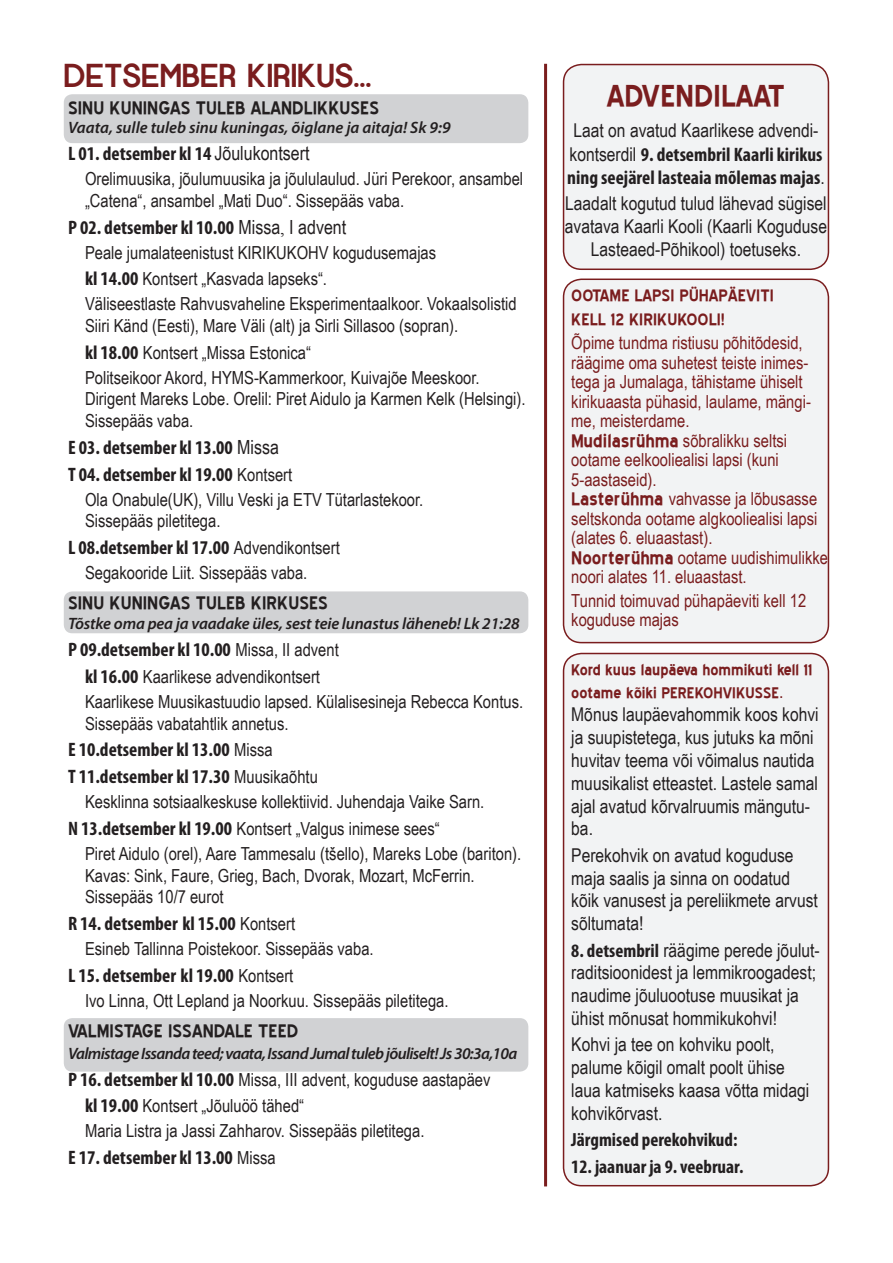
<style>
.page{position:relative;width:893px;height:1263px;background:#fff}
.page>*{position:absolute;margin:0;border:0;box-sizing:border-box;transform-origin:0 0}
.t1{font:700 37.5px "Blue Highway";color:#7a1d1e}
.t2{font:700 33px "Opificio";color:#7a1d1e}
.t3{font:700 22.5px "Blue Highway";color:#231f20}
.t4{font:700 20.55px/24.6px "Blue Highway";color:#7a1d1e}
.t5{font:700 condensed 19.5px/26.8px "Myriad Pro";color:#231f20}
.t6{font:19.05px/22.8px "Arial Narrow";color:#231f20}
.t7{font:700 19.05px/22.8px "Blue Highway";color:#7a1d1e}
.t8{font:700 condensed 19.05px "Myriad Pro";color:#231f20}
.t9{font:18px/21.6px "Arial Narrow";color:#231f20}
.t10{font:18px/19.5px "Arial Narrow";color:#7a1d1e}
.t11{font:italic 600 16.5px "Myriad Pro";letter-spacing:-.01em;color:#231f20}
.t12{font:italic 600 16.5px "Myriad Pro";letter-spacing:-.04em;color:#231f20}
.s1{font-family:"Arial Narrow";font-weight:400;font-stretch:normal}
.s2{font-family:"Times New Roman";font-weight:400;font-stretch:normal;font-size:18px}
.s3{font-family:"Myriad Pro";font-weight:700;font-stretch:condensed;font-size:19.5px}
.s4{font-family:"Arial Narrow";font-weight:400;font-stretch:normal;font-size:18px}
.s5{font-family:"Arial Narrow";font-weight:400;font-stretch:normal;font-size:19.05px}
.s6{font-family:"Blue Highway";font-weight:700;font-size:22.5px}
.s7{font-family:"Arial Narrow";font-weight:400}
.s8{font-family:"Myriad Pro";font-weight:700;font-stretch:condensed}
</style>
<div class="page">
<div style="left:564px;top:653px;width:264px;height:533px;background:#f2f3f4;border-radius:18px"></div>
<div style="left:563px;top:653px;width:266px;height:533px;border:2px solid #7a1d1e;border-radius:18px"></div>
<div style="left:64px;top:1018px;width:464px;height:53px;background:#d1d2d4;border-radius:9px"></div>
<div style="left:64px;top:591px;width:464px;height:42px;background:#d1d2d4;border-radius:9px"></div>
<hr style="left:544px;top:64px;width:3px;height:1122px;background:#7a1d1e">
<div style="left:64px;top:94px;width:464px;height:49px;background:#d1d2d4;border-radius:9px"></div>
<div style="left:564px;top:279px;width:264px;height:364px;background:#f2f3f4;border-radius:18px"></div>
<div style="left:563px;top:279px;width:266px;height:364px;border:2px solid #7a1d1e;border-radius:18px"></div>
<div style="left:564px;top:65px;width:264px;height:204px;background:#f2f3f4;border-radius:18px"></div>
<div style="left:563px;top:64px;width:266px;height:206px;border:2px solid #7a1d1e;border-radius:18px"></div>
<h2 class="t2" style="left:64px;top:56px;width:309px">DETSEMBER KIRIKUS...</h2>
<p class="t3" style="left:68px;top:97px;width:313px">SINU KUNINGAS TULEB ALANDLIKKUSES</p>
<p class="t11" style="left:68px;top:117px;width:384px">Vaata, sulle tuleb sinu kuningas, õiglane ja aitaja! Sk 9:9</p>
<p class="t5" style="left:68px;top:140px;width:243px">L 01. detsember kl 14 <span class="s1">Jõulukontsert</span></p>
<p class="t9" style="left:85px;top:167px;width:440px">Orelimuusika, jõulumuusika ja jõululaulud. Jüri Perekoor, ansambel „Catena“, ansambel „Mati Duo“. Sissepääs vaba.</p>
<p class="t5" style="left:68px;top:213px;width:280px">P 02. detsember kl 10.00 <span class="s1">Missa</span><span class="s2">,</span> <span class="s1">I advent</span></p>
<p class="t9" style="left:85px;top:238px;width:353px;line-height:26.8px">Peale jumalateenistust KIRIKUKOHV kogudusemajas <span class="s3">kl 14.00</span> Kontsert „Kasvada lapseks“.</p>
<p class="t9" style="left:85px;top:293px;width:433px">Väliseestlaste Rahvusvaheline Eksperimentaalkoor. Vokaalsolistid<br>Siiri Känd (Eesti), Mare Väli (alt) ja Sirli Sillasoo (sopran).</p>
<p class="t9" style="left:85px;top:339px;width:396px;line-height:25px"><span class="s3">kl 18.00</span> Kontsert „Missa Estonica“<br>Politseikoor Akord, HYMS-Kammerkoor, Kuivajõe Meeskoor.</p>
<p class="t9" style="left:85px;top:388px;width:442px">Dirigent Mareks Lobe. Orelil: Piret Aidulo ja Karmen Kelk (Helsingi).<br>Sissepääs vaba.</p>
<p class="t5" style="left:68px;top:433px;width:226px">E 03. detsember kl 13.00 <span class="s1">Missa<br></span>T 04. detsember kl 19.00 <span class="s4">Kontsert</span></p>
<p class="t9" style="left:85px;top:488px;width:340px">Ola Onabule(UK), Villu Veski ja ETV Tütarlastekoor.<br>Sissepääs piletitega.</p>
<p class="t5" style="left:68px;top:534px;width:273px">L 08.detsember kl 17.00 <span class="s4">Advendikontsert</span></p>
<p class="t9" style="left:85px;top:561px;width:224px">Segakooride Liit. Sissepääs vaba.</p>
<p class="t3" style="left:68px;top:593px;width:262px">SINU KUNINGAS TULEB KIRKUSES</p>
<p class="t11" style="left:68px;top:613px;width:453px">Tõstke oma pea ja vaadake üles, sest teie lunastus läheneb! Lk 21:28</p>
<p class="t5" style="left:68px;top:636px;width:272px">P 09.detsember kl 10.00 <span class="s4">Missa, II advent</span></p>
<p class="t9" style="left:85px;top:663px;width:440px;line-height:25px"><span class="s3">kl 16.00</span> Kaarlikese advendikontsert<br>Kaarlikese Muusikastuudio lapsed. Külalisesineja Rebecca Kontus.</p>
<p class="t9" style="left:85px;top:712px;width:205px">Sissepääs vabatahtlik annetus.</p>
<p class="t5" style="left:68px;top:736px;width:251px">E 10.detsember kl 13.00 <span class="s4">Missa<br></span>T 11.detsember kl 17.30 <span class="s4">Muusikaõhtu</span></p>
<p class="t9" style="left:68px;top:788px;width:418px;line-height:26.8px;text-indent:17px">Kesklinna sotsiaalkeskuse kollektiivid. Juhendaja Vaike Sarn.<br><span class="s3">N 13.detsember kl 19.00</span> Kontsert „Valgus inimese sees“</p>
<p class="t9" style="left:85px;top:842px;width:438px">Piret Aidulo (orel), Aare Tammesalu (tšello), Mareks Lobe (bariton).<br>Kavas: Sink, Faure, Grieg, Bach, Dvorak, Mozart, McFerrin.<br>Sissepääs 10/7 eurot</p>
<p class="t5" style="left:68px;top:909px;width:229px">R 14. detsember kl 15.00 <span class="s4">Kontsert</span></p>
<p class="t9" style="left:85px;top:937px;width:290px">Esineb Tallinna Poistekoor. Sissepääs vaba.</p>
<p class="t5" style="left:68px;top:961px;width:227px">L 15. detsember kl 19.00 <span class="s4">Kontsert</span></p>
<p class="t9" style="left:85px;top:989px;width:365px">Ivo Linna, Ott Lepland ja Noorkuu. Sissepääs piletitega.</p>
<p class="t3" style="left:68px;top:1021px;width:232px">VALMISTAGE ISSANDALE TEED</p>
<p class="t12" style="left:68px;top:1043px;width:451px">Valmistage Issanda teed; vaata, Issand Jumal tuleb jõuliselt! Js 30:3a,10a</p>
<p class="t9" style="left:85px;top:1065px;width:407px;line-height:26.8px;text-indent:-17px"><span class="s3">P 16. detsember kl 10.00</span> Missa, III advent, koguduse aastapäev <span class="s3">kl 19.00</span> Kontsert „Jõuluöö tähed“</p>
<p class="t9" style="left:85px;top:1119px;width:341px">Maria Listra ja Jassi Zahharov. Sissepääs piletitega.</p>
<p class="t5" style="left:68px;top:1144px;width:209px">E 17. detsember kl 13.00 <span class="s4">Missa</span></p>
<h1 class="t1" style="left:607px;top:78px;width:180px">ADVENDILAAT</h1>
<p class="t6" style="left:573px;top:118px;width:246px">Laat on avatud Kaarlikese advendi-</p>
<p class="t5" style="left:567px;top:142px;width:259px;line-height:23.4px"><span class="s5">kontserdil</span> 9. detsembril Kaarli kirikus ning seejärel lasteaia mõlemas majas<span class="s5">.</span></p>
<p class="t6" style="left:565px;top:191px;width:264px;text-align:center">Laadalt kogutud tulud lähevad sügisel avatava Kaarli Kooli (Kaarli Koguduse<br>Lasteaed-Põhikool) toetuseks.</p>
<p class="t4" style="left:571px;top:283px;width:204px">OOTAME LAPSI PÜHAPÄEVITI<br>KELL 12 KIRIKUKOOLI!</p>
<p class="t10" style="left:571px;top:332px;width:258px">Õpime tundma ristiusu põhitõdesid, räägime oma suhetest teiste inimes&shy;tega ja Jumalaga, tähistame ühiselt kirikuaasta pühasid, laulame, mängi&shy;me, meisterdame.<br><span class="s6">Mudilasrühma</span> sõbralikku seltsi ootame eelkooliealisi lapsi (kuni<br>5-aastaseid).<br><span class="s6">Lasterühma</span> vahvasse ja lõbusasse seltskonda ootame algkooliealisi lapsi (alates 6. eluaastast).<br><span class="s6">Noorterühma</span> ootame uudishimulikke noori alates 11. eluaastast.</p>
<p class="t10" style="left:571px;top:590px;width:236px">Tunnid toimuvad pühapäeviti kell 12 koguduse majas</p>
<p class="t7" style="left:571px;top:659px;width:243px">Kord kuus laupäeva hommikuti kell 11 ootame kõiki PEREKOHVIKUSSE<span class="s7">.</span></p>
<p class="t6" style="left:571px;top:702px;width:249px">Mõnus laupäevahommik koos kohvi ja suupistetega, kus jutuks ka mõni huvitav teema või võimalus nautida muusikalist etteastet. Lastele samal ajal avatud kõrvalruumis mängutu&shy;ba.</p>
<p class="t6" style="left:571px;top:843px;width:248px">Perekohvik on avatud koguduse maja saalis ja sinna on oodatud kõik vanusest ja pereliikmete arvust sõltumata!</p>
<p class="t6" style="left:571px;top:938px;width:250px"><span class="s8">8. detsembril</span> räägime perede jõulut&shy;raditsioonidest ja lemmikroogadest; naudime jõuluootuse muusikat ja ühist mõnusat hommikukohvi!</p>
<p class="t6" style="left:571px;top:1033px;width:239px">Kohvi ja tee on kohviku poolt, palume kõigil omalt poolt ühise laua katmiseks kaasa võtta midagi kohvikõrvast.</p>
<p class="t8" style="left:571px;top:1128px;width:168px">Järgmised perekohvikud:</p>
<p class="t8" style="left:571px;top:1154px;width:174px">12. jaanuar ja 9. veebruar.</p>
</div>
